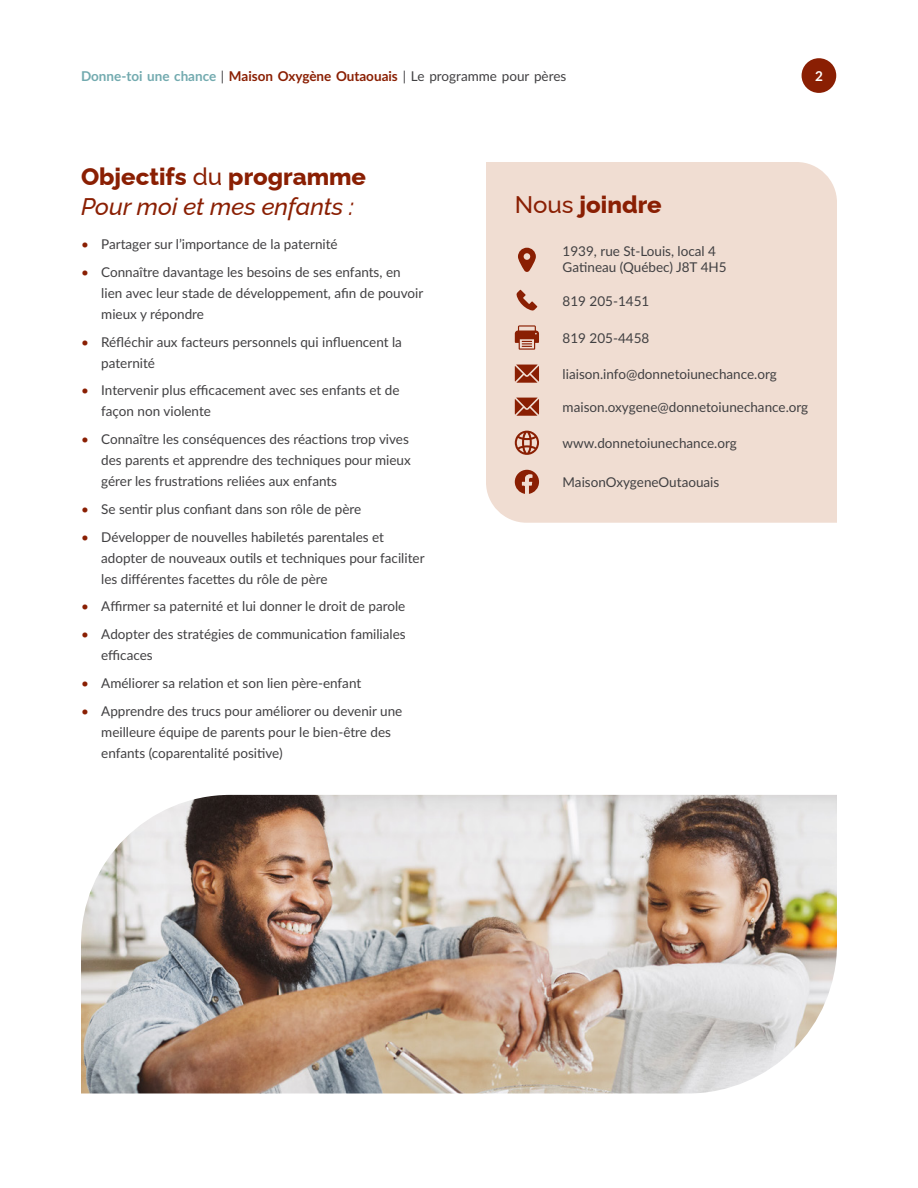
<style>
.page{position:relative;width:918px;height:1188px;background:#fff}
.page>*{position:absolute;margin:0;border:0;box-sizing:border-box;transform-origin:0 0}
.t1{font:italic 500 24px/30px "Raleway";color:#8a1f03}
.t2{font:800 24px "Raleway";color:#8a1f03}
.t3{font:13.5px/21px "Lato";color:#414042}
.t4{font:700 13.5px "Lato";color:#fff}
.s1{font-weight:700;color:#72aaaf}
.s2{font-weight:700;color:#8a1f03}
.s3{font-weight:800;font-style:normal}
.s4{font-style:normal}
.s5{color:#8a1f03}
.s6{font-weight:500}
</style>
<div class="page">
<div style="left:802px;top:58px;width:34px;height:35px;background:#8a1f03;border-radius:50%"></div>
<div style="left:486px;top:162px;width:351px;height:361px;background:#f0ddd2"></div>
<svg style="left:518px;top:248px;width:18px;height:24px"></svg>
<svg style="left:515px;top:431px;width:24px;height:24px"></svg>
<svg style="left:516px;top:290px;width:21px;height:21px"></svg>
<svg style="left:515px;top:325px;width:24px;height:25px"></svg>
<svg style="left:515px;top:398px;width:24px;height:18px"></svg>
<svg style="left:515px;top:365px;width:24px;height:18px"></svg>
<svg style="left:515px;top:470px;width:24px;height:24px"></svg>
<img style="left:81px;top:795px;width:756px;height:299px">
<p class="t3" style="left:81px;top:65px;width:487px"><span class="s1">Donne-toi une chance</span> | <span class="s2">Maison Oxygène Outaouais</span> | Le programme pour pères</p>
<p class="t4" style="left:815px;top:66px;width:9px">2</p>
<h1 class="t1" style="left:81px;top:158px;width:287px"><span class="s3">Objectifs</span> <span class="s4">du</span> <span class="s3">programme<br></span>Pour moi et mes enfants :</h1>
<p class="t3" style="left:81px;top:233px;width:258px"><span class="s5">•</span> Partager sur l’importance de la paternité</p>
<p class="t3" style="left:101px;top:261px;width:324px;text-indent:-20px"><span class="s5">•</span> Connaître davantage les besoins de ses enfants, en lien avec leur stade de développement, afin de pouvoir mieux y répondre</p>
<p class="t3" style="left:101px;top:331px;width:302px;text-indent:-20px"><span class="s5">•</span> Réfléchir aux facteurs personnels qui influencent la paternité</p>
<p class="t3" style="left:101px;top:379px;width:300px;text-indent:-20px"><span class="s5">•</span> Intervenir plus efficacement avec ses enfants et de façon non violente</p>
<p class="t3" style="left:101px;top:428px;width:311px;text-indent:-20px"><span class="s5">•</span> Connaître les conséquences des réactions trop vives des parents et apprendre des techniques pour mieux gérer les frustrations reliées aux enfants</p>
<p class="t3" style="left:81px;top:498px;width:282px"><span class="s5">•</span> Se sentir plus confiant dans son rôle de père</p>
<p class="t3" style="left:101px;top:526px;width:325px;text-indent:-20px"><span class="s5">•</span> Développer de nouvelles habiletés parentales et adopter de nouveaux outils et techniques pour faciliter les différentes facettes du rôle de père</p>
<p class="t3" style="left:81px;top:595px;width:326px"><span class="s5">•</span> Affirmer sa paternité et lui donner le droit de parole</p>
<p class="t3" style="left:101px;top:623px;width:306px;text-indent:-20px"><span class="s5">•</span> Adopter des stratégies de communication familiales efficaces</p>
<p class="t3" style="left:81px;top:672px;width:282px"><span class="s5">•</span> Améliorer sa relation et son lien père-enfant</p>
<p class="t3" style="left:101px;top:700px;width:303px;text-indent:-20px"><span class="s5">•</span> Apprendre des trucs pour améliorer ou devenir une meilleure équipe de parents pour le bien-être des enfants (coparentalité positive)</p>
<h1 class="t2" style="left:515px;top:186px;width:148px"><span class="s6">Nous</span> joindre</h1>
<p class="t3" style="left:563px;top:242px;width:165px;line-height:16.5px">1939, rue St-Louis, local 4<br>Gatineau (Québec) J8T 4H5</p>
<p class="t3" style="left:563px;top:290px;width:88px">819 205-1451</p>
<p class="t3" style="left:563px;top:327px;width:88px">819 205-4458</p>
<p class="t3" style="left:563px;top:363px;width:216px">liaison.info@donnetoiunechance.org</p>
<p class="t3" style="left:563px;top:396px;width:247px">maison.oxygene@donnetoiunechance.org</p>
<p class="t3" style="left:563px;top:432px;width:176px">www.donnetoiunechance.org</p>
<p class="t3" style="left:563px;top:471px;width:158px">MaisonOxygeneOutaouais</p>
</div>
